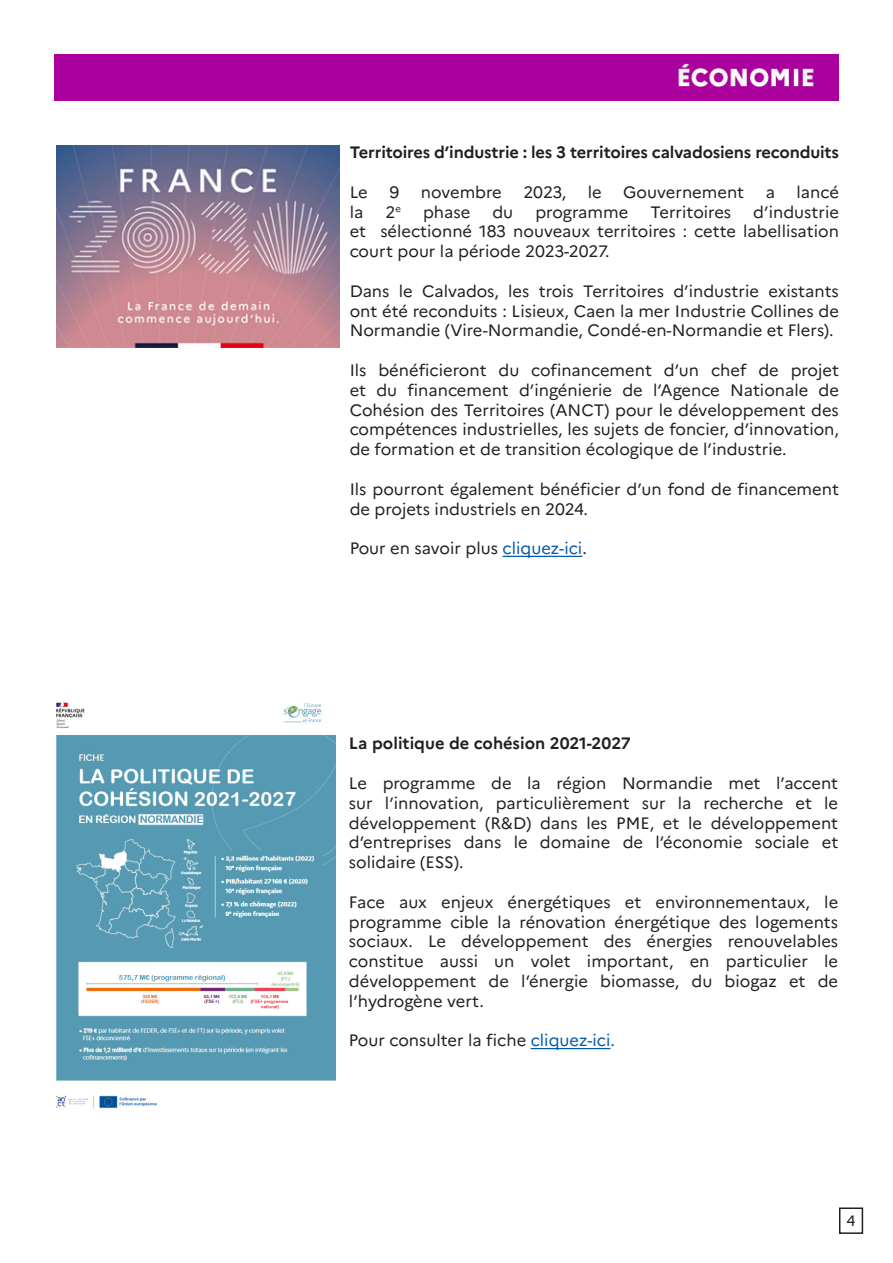
<style>
.page{position:relative;width:893px;height:1263px;background:#fff}
.page>*{position:absolute;margin:0;border:0;box-sizing:border-box;transform-origin:0 0}
.t1{font:16.5px/19.8px "Marianne";color:#231f20;text-align:justify}
.t2{font:700 16.5px "Marianne";letter-spacing:-.01em;color:#231f20}
.t3{font:15px "Marianne";color:#231f20}
.s1{color:#0159a9}
</style>
<div class="page">
<div style="left:54px;top:54px;width:785px;height:46px;background:#ab009e"></div>
<hr style="left:503px;top:556px;width:79px;height:1px;background:#0159a9">
<img style="left:56px;top:146px;width:284px;height:202px">
<img style="left:56px;top:702px;width:279px;height:407px">
<hr style="left:531px;top:1048px;width:79px;height:1px;background:#0159a9">
<div style="left:839px;top:1207px;width:24px;height:27px;border:2px solid #231f20"></div>
<p class="t2" style="left:350px;top:140px;width:491px">Territoires d’industrie : les 3 territoires calvadosiens reconduits</p>
<p class="t1" style="left:350px;top:181px;width:20px">Le</p>
<p class="t1" style="left:389px;top:181px;width:11px">9</p>
<p class="t1" style="left:421px;top:181px;width:83px">novembre</p>
<p class="t1" style="left:523px;top:181px;width:44px">2023,</p>
<p class="t1" style="left:588px;top:181px;width:15px">le</p>
<p class="t1" style="left:623px;top:181px;width:123px">Gouvernement</p>
<p class="t1" style="left:766px;top:181px;width:11px">a</p>
<p class="t1" style="left:797px;top:181px;width:44px">lancé</p>
<p class="t1" style="left:350px;top:200px;width:15px">la</p>
<p class="t1" style="left:385px;top:200px;width:17px">2<sup>e</sup></p>
<p class="t1" style="left:423px;top:200px;width:49px">phase</p>
<p class="t1" style="left:492px;top:200px;width:22px">du</p>
<p class="t1" style="left:535px;top:200px;width:94px">programme</p>
<p class="t1" style="left:650px;top:200px;width:82px">Territoires</p>
<p class="t1" style="left:350px;top:200px;width:491px;text-indent:404px">d’industrie et sélectionné 183 nouveaux territoires : cette labellisation court pour la période 2023-2027.</p>
<p class="t1" style="left:350px;top:280px;width:491px">Dans le Calvados, les trois Territoires d’industrie existants ont été reconduits : Lisieux, Caen la mer Industrie Collines de Normandie (Vire-Normandie, Condé-en-Normandie et Flers).</p>
<p class="t1" style="left:350px;top:359px;width:491px">Ils bénéficieront du cofinancement d’un chef de projet et du financement d’ingénierie de l’Agence Nationale de Cohésion des Territoires (ANCT) pour le développement des compétences industrielles, les sujets de foncier, d’innovation, de formation et de transition écologique de l’industrie.</p>
<p class="t1" style="left:350px;top:478px;width:491px">Ils pourront également bénéficier d’un fond de financement de projets industriels en 2024.</p>
<p class="t1" style="left:350px;top:537px;width:239px">Pour en savoir plus <span class="s1">cliquez-ici</span>.</p>
<p class="t2" style="left:349px;top:731px;width:283px">La politique de cohésion 2021-2027</p>
<p class="t1" style="left:349px;top:772px;width:491px">Le programme de la région Normandie met l’accent sur l’innovation, particulièrement sur la recherche et le développement (R&amp;D) dans les PME, et le développement d’entreprises dans le domaine de l’économie sociale et solidaire (ESS).</p>
<p class="t1" style="left:349px;top:891px;width:491px">Face aux enjeux énergétiques et environnementaux, le programme cible la rénovation énergétique des logements sociaux. Le développement des énergies renouvelables constitue aussi un volet important, en particulier le développement de l’énergie biomasse, du biogaz et de l’hydrogène vert.</p>
<p class="t1" style="left:349px;top:1029px;width:267px">Pour consulter la fiche <span class="s1">cliquez-ici.</span></p>
<p class="t3" style="left:847px;top:1209px;width:10px">4</p>
</div>
